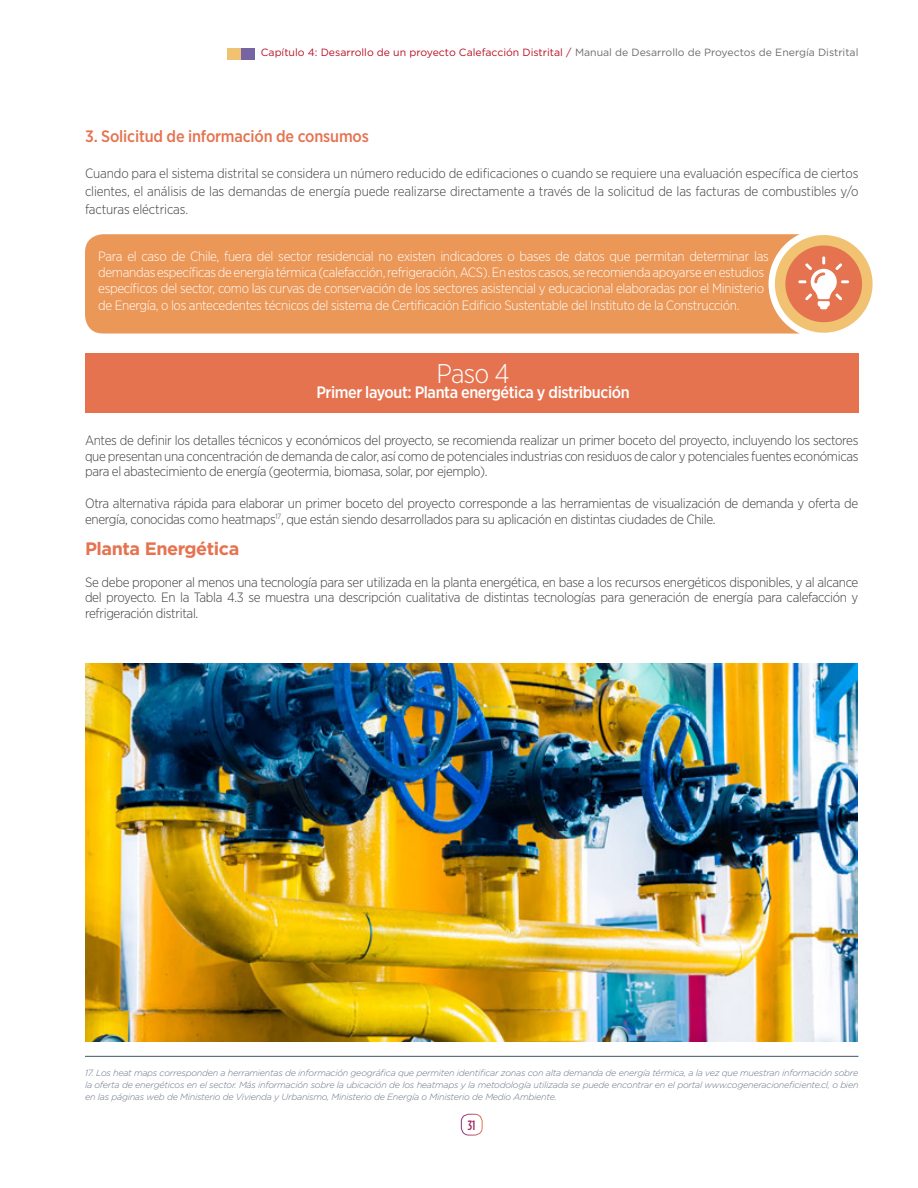
<style>
.page{position:relative;width:918px;height:1188px;background:#fff}
.page>*{position:absolute;margin:0;border:0;box-sizing:border-box;transform-origin:0 0}
.TEXTO_NORMAL2{font:300 27px "Gotham Narrow";color:#fff}
.TEXTO_NORMAL2-2{font:700 18px "Gotham";letter-spacing:-.025em;color:#e57350}
.TEXTO_NORMAL2-3{font:500 16.5px "Gotham Narrow";letter-spacing:-.025em;color:#fff}
.TEXTO_NORMAL2-4{font:500 16.5px "Gotham Narrow";letter-spacing:-.01em;color:#e57350}
.TEXTO_NORMAL2-5{font:300 13.5px/15.8px "Gotham Narrow";letter-spacing:-.025em;color:#3e3e3f;text-align:justify}
.TEXTO_NORMAL2-6{font:300 13.5px/16.2px "Gotham Narrow";letter-spacing:-.025em;color:#fff}
.t1{font:500 13.5px "Gotham Condensed";color:#9f2962}
.t2{font:10.5px "Gotham";color:#b71129}
.TEXTO_NORMAL2-7{font:italic 300 9px/12px "Gotham";letter-spacing:-.025em;color:#697486;text-align:justify}
.s1{color:#6c6d70}
</style>
<div class="page">
<div style="left:461px;top:1114px;width:21px;height:21px;border:1px solid #fff;border-radius:8px"></div>
<div style="left:241px;top:49px;width:13px;height:11px;background:#7764a5"></div>
<div style="left:227px;top:49px;width:14px;height:11px;background:#f0c272"></div>
<div style="left:85px;top:234px;width:773px;height:100px;background:#eb9757;border-radius:18px"></div>
<div style="left:85px;top:354px;width:773px;height:59px;background:#e57350"></div>
<hr style="left:85px;top:1056px;width:773px;height:1px;background:#3f5565">
<svg style="left:760px;top:234px;width:113px;height:100px"></svg>
<img style="left:85px;top:663px;width:772px;height:379px">
<p class="t2" style="left:261px;top:46px;width:599px">Capítulo 4: Desarrollo de un proyecto Calefacción Distrital / <span class="s1">Manual de Desarrollo de Proyectos de Energía Distrital</span></p>
<p class="TEXTO_NORMAL2-4" style="left:85px;top:126px;width:285px">3. Solicitud de información de consumos</p>
<p class="TEXTO_NORMAL2-5" style="left:85px;top:164px;width:775px;line-height:18px">Cuando para el sistema distrital se considera un número reducido de edificaciones o cuando se requiere una evaluación específica de ciertos clientes, el análisis de las demandas de energía puede realizarse directamente a través de la solicitud de las facturas de combustibles y/o facturas eléctricas.</p>
<p class="TEXTO_NORMAL2-6" style="left:98px;top:248px;width:672px">Para el caso de Chile, fuera del sector residencial no existen indicadores o bases de datos que permitan determinar las demandas específicas de energía térmica (calefacción, refrigeración, ACS). En estos casos, se recomienda apoyarse en estudios específicos del sector, como las curvas de conservación de los sectores asistencial y educacional elaboradas por el Ministerio de Energía, o los antecedentes técnicos del sistema de Certificación Edificio Sustentable del Instituto de la Construcción.</p>
<p class="TEXTO_NORMAL2" style="left:436px;top:357px;width:75px">Paso 4</p>
<p class="TEXTO_NORMAL2-3" style="left:316px;top:382px;width:315px">Primer layout: Planta energética y distribución</p>
<p class="TEXTO_NORMAL2-5" style="left:85px;top:432px;width:775px">Antes de definir los detalles técnicos y económicos del proyecto, se recomienda realizar un primer boceto del proyecto, incluyendo los sectores que presentan una concentración de demanda de calor, así como de potenciales industrias con residuos de calor y potenciales fuentes económicas para el abastecimiento de energía (geotermia, biomasa, solar, por ejemplo).</p>
<p class="TEXTO_NORMAL2-5" style="left:85px;top:495px;width:775px">Otra alternativa rápida para elaborar un primer boceto del proyecto corresponde a las herramientas de visualización de demanda y oferta de energía, conocidas como heatmaps<sup>17</sup>, que están siendo desarrollados para su aplicación en distintas ciudades de Chile.</p>
<p class="TEXTO_NORMAL2-2" style="left:85px;top:538px;width:156px">Planta Energética</p>
<p class="TEXTO_NORMAL2-5" style="left:85px;top:574px;width:775px">Se debe proponer al menos una tecnología para ser utilizada en la planta energética, en base a los recursos energéticos disponibles, y al alcance del proyecto. En la Tabla 4.3 se muestra una descripción cualitativa de distintas tecnologías para generación de energía para calefacción y refrigeración distrital.</p>
<p class="TEXTO_NORMAL2-7" style="left:85px;top:1067px;width:775px">17. Los heat maps corresponden a herramientas de información geográfica que permiten identificar zonas con alta demanda de energía térmica, a la vez que muestran información sobre la oferta de energéticos en el sector. Más información sobre la ubicación de los heatmaps y la metodología utilizada se puede encontrar en el portal www.cogeneracioneficiente.cl, o bien en las páginas web de Ministerio de Vivienda y Urbanismo, Ministerio de Energía o Ministerio de Medio Ambiente.</p>
<p class="t1" style="left:468px;top:1118px;width:9px">31</p>
</div>
